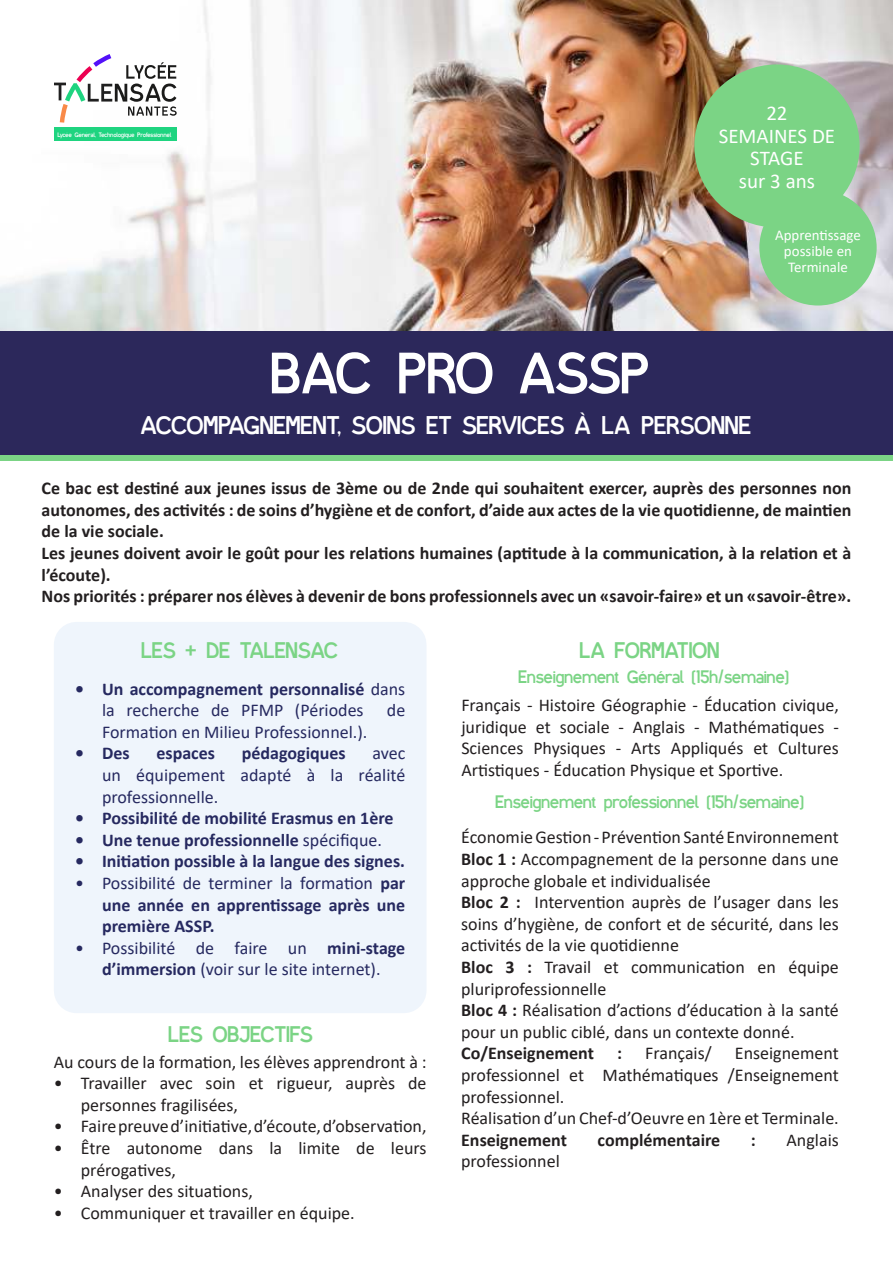
<style>
.page{position:relative;width:893px;height:1263px;background:#fff}
.page>*{position:absolute;margin:0;border:0;box-sizing:border-box;transform-origin:0 0}
.t1{font:58.05px "Ishotthe Serif";letter-spacing:-.01em;color:#fff}
.t2{font:25.5px "Ishotthe Serif";color:#fff}
.t3{font:22.5px "Ishotthe Serif";color:#7bd485}
.t4{font:21px/22.5px "Calibri";color:#fff;text-align:center}
.t5{font:18px/21.6px "Calibri";color:#231f20}
.t6{font:700 18px/21.6px "Calibri";color:#231f20}
.t7{font:700 18px/21.6px "Calibri";color:#262960;text-align:justify}
.t8{font:18px/21.6px "Calibri";color:#262960}
.t9{font:18px "Ishotthe Serif";color:#7bd485}
.t10{font:14.85px/15.9px "Calibri";color:#fff;text-align:center}
.t11{font:6.45px "Ishotthe Serif";color:#fff}
.s1{font-weight:700}
.s2{font-weight:400}
</style>
<div class="page">
<div style="left:76px;top:644px;width:328px;height:347px;background:#eff5fc"></div>
<div style="left:54px;top:622px;width:372px;height:391px;border:45px solid #eff5fc"></div>
<img style="left:0;top:0;width:893px;height:332px">
<svg style="left:54px;top:54px;width:123px;height:69px"></svg>
<div style="left:54px;top:127px;width:123px;height:13px;background:#1fd480"></div>
<div style="left:0;top:453px;width:893px;height:8px;background:#7bd485"></div>
<div style="left:0;top:332px;width:893px;height:123px;background:#2c285b"></div>
<div style="left:694px;top:64px;width:166px;height:164px;background:#7bd485;border-radius:50%"></div>
<div style="left:759px;top:190px;width:118px;height:115px;background:#7bd485;border-radius:50%"></div>
<p class="t11" style="left:58px;top:131px;width:115px">Lycée Général, Technologique Professionnel</p>
<h1 class="t1" style="left:272px;top:344px;width:380px">BAC PRO ASSP</h1>
<p class="t4" style="left:719px;top:103px;width:118px">22<br>SEMAINES DE<br>STAGE<br>sur 3 ans</p>
<p class="t10" style="left:775px;top:227px;width:87px">Apprentissage possible en<br>Terminale</p>
<h2 class="t2" style="left:141px;top:412px;width:612px">ACCOMPAGNEMENT, SOINS ET SERVICES À LA PERSONNE</h2>
<p class="t6" style="left:42px;top:477px;width:811px">Ce bac est destiné aux jeunes issus de 3ème ou de 2nde qui souhaitent exercer, auprès des personnes non autonomes, des activités : de soins d’hygiène et de confort, d’aide aux actes de la vie quotidienne, de maintien de la vie sociale.<br>Les jeunes doivent avoir le goût pour les relations humaines (aptitude à la communication, à la relation et à l’écoute).<br>Nos priorités : préparer nos élèves à devenir de bons professionnels avec un «savoir-faire» et un «savoir-être».</p>
<p class="t3" style="left:142px;top:639px;width:198px">LES + DE TALENSAC</p>
<p class="t8" style="left:102px;top:679px;width:305px;text-indent:-27px"><span class="s1">• Un accompagnement personnalisé</span> dans la recherche de PFMP (Périodes</p>
<p class="t8" style="left:387px;top:701px;width:20px">de</p>
<p class="t8" style="left:102px;top:721px;width:267px">Formation en Milieu Professionnel.).</p>
<p class="t7" style="left:75px;top:742px;width:56px">• Des</p>
<p class="t7" style="left:156px;top:742px;width:60px">espaces</p>
<p class="t7" style="left:242px;top:742px;width:105px">pédagogiques</p>
<p class="t8" style="left:102px;top:744px;width:305px;text-align:justify;text-indent:270px">avec un équipement adapté à la réalité professionnelle.</p>
<p class="t7" style="left:75px;top:807px;width:320px">• Possibilité de mobilité Erasmus en 1ère</p>
<p class="t7" style="left:75px;top:829px;width:308px">• Une tenue professionnelle <span class="s2">spécifique.</span></p>
<p class="t7" style="left:75px;top:850px;width:331px">• Initiation possible à la langue des signes.</p>
<p class="t7" style="left:102px;top:872px;width:305px;text-indent:-27px"><span class="s2">• Possibilité de terminer la formation</span> par une année en apprentissage après une première ASSP.</p>
<p class="t8" style="left:75px;top:938px;width:332px;text-align:center">• Possibilité de faire un <span class="s1">mini-stage d’immersion</span> (voir sur le site internet).</p>
<p class="t3" style="left:169px;top:1022px;width:146px">LES OBJECTIFS</p>
<p class="t5" style="left:54px;top:1050px;width:374px">Au cours de la formation, les élèves apprendront à :</p>
<p class="t5" style="left:81px;top:1073px;width:347px;text-indent:-27px">• Travailler avec soin et rigueur, auprès de personnes fragilisées,</p>
<p class="t5" style="left:54px;top:1117px;width:374px">• Faire preuve d’initiative, d’écoute, d’observation,</p>
<p class="t5" style="left:81px;top:1138px;width:347px;text-indent:-27px">• Être autonome dans la limite de leurs prérogatives,</p>
<p class="t5" style="left:54px;top:1181px;width:201px">• Analyser des situations,</p>
<p class="t5" style="left:54px;top:1203px;width:302px">• Communiquer et travailler en équipe.</p>
<p class="t3" style="left:580px;top:639px;width:141px">LA FORMATION</p>
<p class="t9" style="left:519px;top:667px;width:272px">Enseignement Général (15h/semaine)</p>
<p class="t5" style="left:461px;top:694px;width:379px;text-align:justify">Français - Histoire Géographie - Éducation civique, juridique et sociale - Anglais - Mathématiques - Sciences Physiques - Arts Appliqués et Cultures Artistiques - Éducation Physique et Sportive.</p>
<p class="t9" style="left:496px;top:793px;width:310px">Enseignement professionnel (15h/semaine)</p>
<p class="t5" style="left:461px;top:826px;width:379px">Économie Gestion - Prévention Santé Environnement <span class="s1">Bloc 1 :</span> Accompagnement de la personne dans une approche globale et individualisée<br><span class="s1">Bloc 2 :</span> Intervention auprès de l’usager dans les soins d’hygiène, de confort et de sécurité, dans les activités de la vie quotidienne<br><span class="s1">Bloc 3 :</span> Travail et communication en équipe pluriprofessionnelle<br><span class="s1">Bloc 4 :</span> Réalisation d’actions d’éducation à la santé pour un public ciblé, dans un contexte donné.</p>
<p class="t6" style="left:461px;top:1042px;width:134px">Co/Enseignement</p>
<p class="t6" style="left:617px;top:1042px;width:6px">:</p>
<p class="t5" style="left:645px;top:1042px;width:68px">Français/</p>
<p class="t5" style="left:461px;top:1042px;width:379px;text-indent:274px">Enseignement professionnel et Mathématiques /Enseignement professionnel.<br>Réalisation d’un Chef-d’Oeuvre en 1ère et Terminale.</p>
<p class="t6" style="left:461px;top:1129px;width:107px">Enseignement</p>
<p class="t6" style="left:598px;top:1129px;width:124px">complémentaire</p>
<p class="t6" style="left:751px;top:1129px;width:6px">:</p>
<p class="t5" style="left:787px;top:1129px;width:54px">Anglais</p>
<p class="t5" style="left:461px;top:1150px;width:100px">professionnel</p>
</div>
